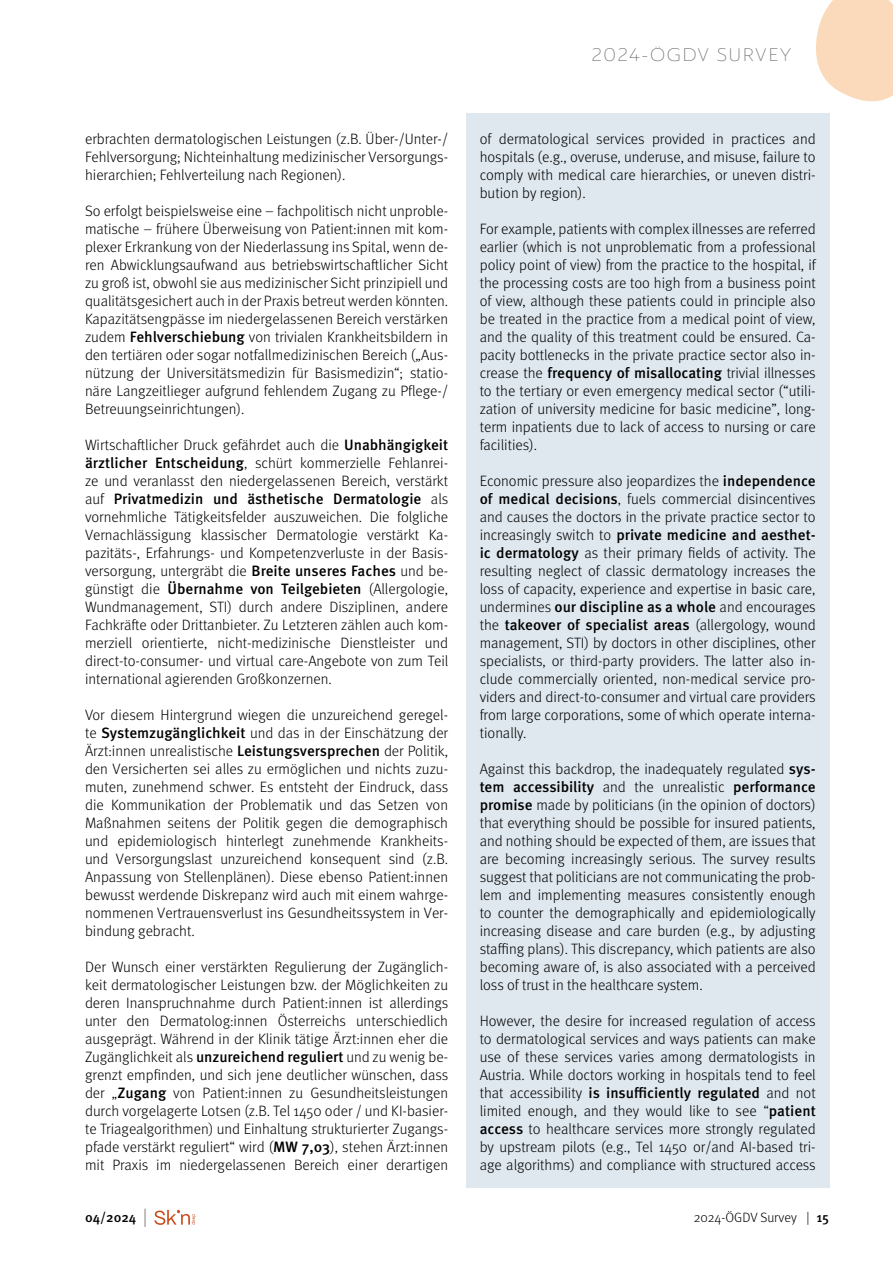
<style>
.page{position:relative;width:893px;height:1263px;background:#fff}
.page>*{position:absolute;margin:0;border:0;box-sizing:border-box;transform-origin:0 0}
.t1{font:300 expanded 18px "Ainslie Sans";letter-spacing:.05em;color:#706f6f}
.t2{font:300 15px/18px "Meta Pro";color:#000;text-align:justify}
.t3{font:300 13.5px "Meta Pro";color:#000}
.t4{font:500 13.5px "Meta Pro";color:#000}
.s1{font-weight:500}
.s2{font-weight:300;font-size:18.9px;color:#706f6f}
</style>
<div class="page">
<div style="left:466px;top:114px;width:363px;height:1074px;background:#dfe8ef"></div>
<svg style="left:816px;top:0;width:77px;height:102px;background:#fbdec3"></svg>
<svg style="left:154px;top:1210px;width:42px;height:15px"></svg>
<p class="t2" style="left:85px;top:129px;width:365px">erbrachten dermatologischen Leistungen (z.B. Über-/Unter-/ Fehlversorgung; Nichteinhaltung medizinischer Versorgungs&shy;hierarchien; Fehlverteilung nach Regionen).</p>
<p class="t2" style="left:85px;top:201px;width:365px">So erfolgt beispielsweise eine – fachpolitisch nicht unproble&shy;matische – frühere Überweisung von Patient:innen mit kom&shy;plexer Erkrankung von der Niederlassung ins Spital, wenn de&shy;ren Abwicklungsaufwand aus betriebswirtschaftlicher Sicht zu groß ist, obwohl sie aus medizinischer Sicht prinzipiell und qualitätsgesichert auch in der Praxis betreut werden könnten.<br>Kapazitätsengpässe im niedergelassenen Bereich verstärken zudem <span class="s1">Fehlverschiebung</span> von trivialen Krankheitsbildern in den tertiären oder sogar notfallmedizinischen Bereich („Aus&shy;nützung der Universitätsmedizin für Basismedizin“; statio&shy;näre Langzeitlieger aufgrund fehlendem Zugang zu Pflege-/ Betreuungseinrichtungen).</p>
<p class="t2" style="left:85px;top:435px;width:365px">Wirtschaftlicher Druck gefährdet auch die <span class="s1">Unabhängigkeit ärztlicher Entscheidung</span>, schürt kommerzielle Fehlanrei&shy;ze und veranlasst den niedergelassenen Bereich, verstärkt auf <span class="s1">Privatmedizin und ästhetische Dermatologie</span> als vornehmliche Tätigkeitsfelder auszuweichen. Die folgliche Vernachlässigung klassischer Dermatologie verstärkt Ka&shy;pazitäts-, Erfahrungs- und Kompetenzverluste in der Basis&shy;versorgung, untergräbt die <span class="s1">Breite unseres Faches</span> und be&shy;günstigt die <span class="s1">Übernahme von Teilgebieten</span> (Allergologie, Wundmanagement, STI) durch andere Disziplinen, andere Fachkräfte oder Drittanbieter. Zu Letzteren zählen auch kom&shy;merziell orientierte, nicht-medizinische Dienstleister und direct-to-consumer- und virtual care-Angebote von zum Teil international agierenden Großkonzernen.</p>
<p class="t2" style="left:85px;top:705px;width:365px">Vor diesem Hintergrund wiegen die unzureichend geregel&shy;te <span class="s1">Systemzugänglichkeit</span> und das in der Einschätzung der Ärzt:innen unrealistische <span class="s1">Leistungsversprechen</span> der Politik, den Versicherten sei alles zu ermöglichen und nichts zuzu&shy;muten, zunehmend schwer. Es entsteht der Eindruck, dass die Kommunikation der Problematik und das Setzen von Maßnahmen seitens der Politik gegen die demographisch und epidemiologisch hinterlegt zunehmende Krankheits&shy;und Versorgungslast unzureichend konsequent sind (z.B.<br>Anpassung von Stellenplänen). Diese ebenso Patient:innen bewusst werdende Diskrepanz wird auch mit einem wahrge&shy;nommenen Vertrauensverlust ins Gesundheitssystem in Ver&shy;bindung gebracht.</p>
<p class="t2" style="left:85px;top:957px;width:365px">Der Wunsch einer verstärkten Regulierung der Zugänglich&shy;keit dermatologischer Leistungen bzw. der Möglichkeiten zu deren Inanspruchnahme durch Patient:innen ist allerdings unter den Dermatolog:innen Österreichs unterschiedlich ausgeprägt. Während in der Klinik tätige Ärzt:innen eher die Zugänglichkeit als <span class="s1">unzureichend reguliert</span> und zu wenig be&shy;grenzt empfinden, und sich jene deutlicher wünschen, dass der „<span class="s1">Zugang</span> von Patient:innen zu Gesundheitsleistungen durch vorgelagerte Lotsen (z.B. Tel 1450 oder / und KI-basier&shy;te Triagealgorithmen) und Einhaltung strukturierter Zugangs&shy;pfade verstärkt reguliert“ wird (<span class="s1">MW 7,03</span>), stehen Ärzt:innen mit Praxis im niedergelassenen Bereich einer derartigen</p>
<p class="t4" style="left:85px;top:1206px;width:64px">04/2024 <span class="s2">|</span></p>
<p class="t1" style="left:592px;top:44px;width:176px">2024-ÖGDV SU RVEY</p>
<p class="t2" style="left:480px;top:129px;width:338px">of dermatological services provided in practices and hospitals (e.g., overuse, underuse, and misuse, failure to comply with medical care hierarchies, or uneven distri&shy;bution by region).</p>
<p class="t2" style="left:480px;top:219px;width:338px">For example, patients with complex illnesses are referred earlier (which is not unproblematic from a professional policy point of view) from the practice to the hospital, if the processing costs are too high from a business point of view, although these patients could in principle also be treated in the practice from a medical point of view, and the quality of this treatment could be ensured. Ca&shy;pacity bottlenecks in the private practice sector also in&shy;crease the <span class="s1">frequency of misallocating</span> trivial illnesses to the tertiary or even emergency medical sector (“utili&shy;zation of university medicine for basic medicine”, long&shy;term inpatients due to lack of access to nursing or care facilities).</p>
<p class="t2" style="left:480px;top:471px;width:338px">Economic pressure also jeopardizes the <span class="s1">independence of medical decisions</span>, fuels commercial disincentives and causes the doctors in the private practice sector to increasingly switch to <span class="s1">private medicine and aesthet&shy;ic dermatology</span> as their primary fields of activity. The resulting neglect of classic dermatology increases the loss of capacity, experience and expertise in basic care, undermines <span class="s1">our discipline as a whole</span> and encourages the <span class="s1">takeover of specialist areas</span> (allergology, wound management, STI) by doctors in other disciplines, other specialists, or third-party providers. The latter also in&shy;clude commercially oriented, non-medical service pro&shy;viders and direct-to-consumer and virtual care providers from large corporations, some of which operate interna&shy;tionally.</p>
<p class="t2" style="left:480px;top:759px;width:338px">Against this backdrop, the inadequately regulated <span class="s1">sys&shy;tem accessibility</span> and the unrealistic <span class="s1">performance promise</span> made by politicians (in the opinion of doctors) that everything should be possible for insured patients, and nothing should be expected of them, are issues that are becoming increasingly serious. The survey results suggest that politicians are not communicating the prob&shy;lem and implementing measures consistently enough to counter the demographically and epidemiologically increasing disease and care burden (e.g., by adjusting staffing plans). This discrepancy, which patients are also becoming aware of, is also associated with a perceived loss of trust in the healthcare system.</p>
<p class="t2" style="left:480px;top:1011px;width:338px">However, the desire for increased regulation of access to dermatological services and ways patients can make use of these services varies among dermatologists in Austria. While doctors working in hospitals tend to feel that accessibility <span class="s1">is insufficiently regulated</span> and not limited enough, and they would like to see “<span class="s1">patient access</span> to healthcare services more strongly regulated by upstream pilots (e.g., Tel 1450 or/and AI-based tri&shy;age algorithms) and compliance with structured access</p>
<p class="t3" style="left:694px;top:1208px;width:137px">2024-ÖGDV Survey | <span class="s1">15</span></p>
</div>
